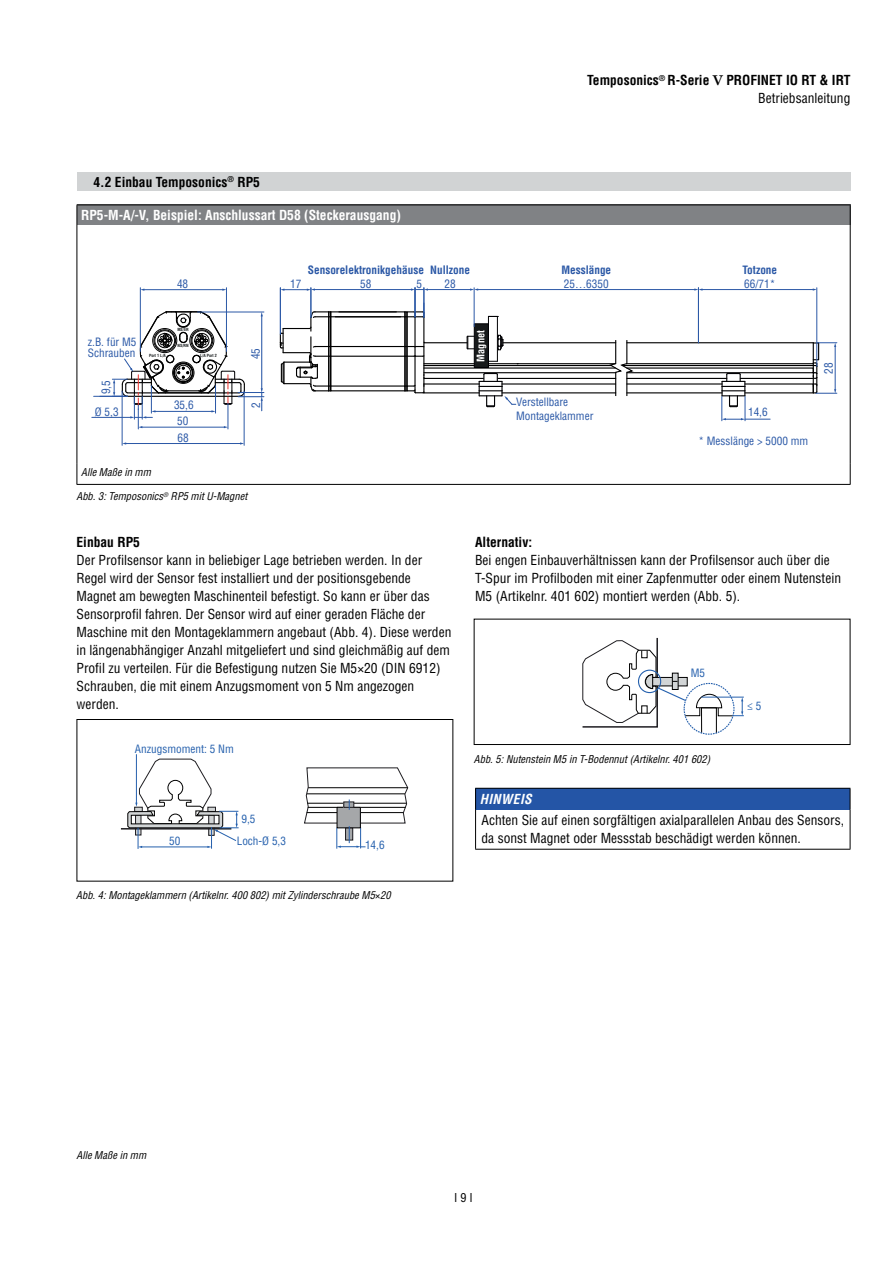
<style>
.page{position:relative;width:893px;height:1263px;background:#fff}
.page>*{position:absolute;margin:0;border:0;box-sizing:border-box;transform-origin:0 0}
.t1{font:condensed 13.5px/18px "Helvetica LT Std";color:#000}
.t2{font:700 condensed 13.5px/18px "Helvetica LT Std";color:#000;text-align:right}
.t3{font:700 condensed 13.5px "Helvetica LT Pro";color:#fff}
.t4{font:700 condensed 13.5px "Helvetica LT Pro";color:#000}
.t5{font:italic 700 condensed 13.5px "Helvetica LT Std";letter-spacing:.03em;color:#fff}
.t6{font:condensed 12px "Helvetica LT Std";color:#000}
.t7{font:condensed 11.25px/13.5px "Helvetica LT Std";color:#2957a6}
.t8{font:700 condensed 11.25px/13.5px "Helvetica LT Pro";color:#2b58a6}
.t9{font:condensed 11.25px/21.9px "Helvetica LT Std";color:#2560ad}
.t10{font:condensed 11.25px/16.6px "Helvetica LT Pro";color:#2b58a6}
.t11{font:condensed 11.25px "Helvetica LT Pro";color:#2957a6}
.t12{font:italic condensed 10.5px "Helvetica LT Std";color:#000}
.t13{font:italic condensed 10.5px "Helvetica LT Pro";color:#000}
.t14{font:700 condensed 10.2px "Helvetica LT Std";color:#fff}
.t15{font:700 condensed 4.2px "Helvetica LT Pro";color:#181c1d}
.s1{font-family:"Century Schoolbook";font-stretch:normal}
.s2{font-weight:400}
.s3{font-weight:400;color:#2957a6}
.s4{font-style:normal}
</style>
<div class="page">
<div style="left:77px;top:173px;width:773px;height:18px;background:#d1d3d4"></div>
<hr style="left:122px;top:828px;width:109px;height:1px;background:#1e1d21">
<svg style="left:304px;top:767px;width:105px;height:82px"></svg>
<hr style="left:136px;top:754px;width:1px;height:49px;background:#2560ad">
<svg style="left:127px;top:758px;width:112px;height:91px"></svg>
<div style="left:77px;top:719px;width:376px;height:162px;border:1px solid #000"></div>
<div style="left:701px;top:707px;width:16px;height:26px;border:1px solid #000"></div>
<svg style="left:582px;top:637px;width:162px;height:91px"></svg>
<div style="left:474px;top:619px;width:376px;height:126px;border:1px solid #000"></div>
<div style="left:476px;top:788px;width:374px;height:21px;background:#2455a6"></div>
<hr style="left:475px;top:809px;width:1px;height:40px;background:#000">
<hr style="left:850px;top:809px;width:1px;height:40px;background:#000">
<hr style="left:475px;top:849px;width:375px;height:1px;background:#000">
<hr style="left:475px;top:788px;width:375px;height:1px;background:#000">
<svg style="left:475px;top:789px;width:1px;height:20px"></svg>
<svg style="left:850px;top:789px;width:1px;height:20px"></svg>
<div style="left:77px;top:205px;width:773px;height:20px;background:#808285"></div>
<hr style="left:77px;top:225px;width:1px;height:238px;background:#000">
<hr style="left:850px;top:225px;width:1px;height:238px;background:#000">
<svg style="left:77px;top:463px;width:1px;height:21px"></svg>
<svg style="left:850px;top:463px;width:1px;height:21px"></svg>
<hr style="left:77px;top:484px;width:773px;height:1px;background:#000">
<hr style="left:77px;top:205px;width:773px;height:1px;background:#000">
<svg style="left:77px;top:205px;width:1px;height:20px"></svg>
<svg style="left:850px;top:205px;width:1px;height:20px"></svg>
<hr style="left:424px;top:372px;width:192px;height:1px;background:#000">
<hr style="left:424px;top:367px;width:191px;height:2px;background:#000">
<hr style="left:498px;top:378px;width:118px;height:1px;background:#000">
<hr style="left:502px;top:383px;width:114px;height:2px;background:#000">
<hr style="left:502px;top:392px;width:114px;height:1px;background:#000">
<hr style="left:424px;top:363px;width:94px;height:1px;background:#000">
<hr style="left:517px;top:363px;width:98px;height:1px;background:#000">
<hr style="left:424px;top:365px;width:187px;height:1px;background:#000">
<hr style="left:503px;top:342px;width:113px;height:1px;background:#000">
<hr style="left:92px;top:417px;width:39px;height:1px;background:#2b58a6">
<hr style="left:94px;top:396px;width:33px;height:1px;background:#2b58a6">
<hr style="left:125px;top:443px;width:116px;height:1px;background:#2b58a6">
<hr style="left:244px;top:391px;width:1px;height:54px;background:#2b58a6">
<hr style="left:122px;top:391px;width:1px;height:54px;background:#2b58a6">
<hr style="left:144px;top:289px;width:79px;height:1px;background:#2b58a6">
<hr style="left:140px;top:288px;width:1px;height:63px;background:#2b58a6">
<hr style="left:226px;top:288px;width:1px;height:63px;background:#2b58a6">
<hr style="left:702px;top:289px;width:111px;height:1px;background:#2b58a6">
<hr style="left:816px;top:288px;width:1px;height:78px;background:#2b58a6">
<hr style="left:477px;top:289px;width:218px;height:1px;background:#2b58a6">
<svg style="left:694px;top:288px;width:8px;height:3px"></svg>
<hr style="left:698px;top:288px;width:1px;height:55px;background:#2b58a6">
<svg style="left:608px;top:339px;width:229px;height:82px"></svg>
<svg style="left:279px;top:288px;width:237px;height:120px"></svg>
<svg style="left:100px;top:310px;width:164px;height:119px"></svg>
<p class="t4" style="left:94px;top:173px;width:168px">4.2 Einbau Temposonics<sup>®</sup> RP5</p>
<p class="t3" style="left:81px;top:206px;width:321px">RP5-M-A/-V, Beispiel: Anschlussart D58 (Steckerausgang)</p>
<p class="t10" style="left:177px;top:275px;width:13px">48</p>
<p class="t7" style="left:88px;top:337px;width:50px;line-height:10.5px">z.B. für M5<br>Schrauben</p>
<p class="t10" style="left:98px;top:394px;width:16px;rotate:-90deg">9,5</p>
<p class="t11" style="left:95px;top:405px;width:25px">Ø 5,3</p>
<p class="t15" style="left:149px;top:352px;width:18px">Port 1 L/A</p>
<p class="t15" style="left:177px;top:327px;width:13px">MS/ER</p>
<p class="t15" style="left:178px;top:342px;width:13px">NS/RN</p>
<p class="t15" style="left:200px;top:352px;width:18px">L/A Port 2</p>
<p class="t10" style="left:247px;top:359px;width:13px;rotate:-90deg">45</p>
<p class="t11" style="left:174px;top:398px;width:21px">35,6</p>
<p class="t10" style="left:177px;top:412px;width:13px">50<br>68</p>
<p class="t11" style="left:249px;top:408px;width:7px;rotate:-90deg">2</p>
<p class="t13" style="left:81px;top:465px;width:71px">Alle Maße in mm</p>
<p class="t12" style="left:77px;top:490px;width:172px">Abb. 3: Temposonics<sup>®</sup> RP5 mit U-Magnet</p>
<p class="t8" style="left:308px;top:263px;width:118px">Sensorelektronikgehäuse</p>
<p class="t8" style="left:430px;top:263px;width:41px">Nullzone</p>
<p class="t10" style="left:445px;top:275px;width:13px">28</p>
<p class="t10" style="left:290px;top:275px;width:13px">17</p>
<p class="t10" style="left:360px;top:275px;width:13px">58</p>
<p class="t10" style="left:416px;top:275px;width:7px">5</p>
<p class="t14" style="left:474px;top:362px;width:33px;rotate:-90deg">Magnet</p>
<p class="t2" style="left:587px;top:71px;width:265px">Temposonics<sup>®</sup> R-Serie <span class="s1">V</span> PROFINET IO RT &amp; IRT<br><span class="s2">Betriebsanleitung</span></p>
<p class="t8" style="left:561px;top:263px;width:51px">Messlänge</p>
<p class="t10" style="left:564px;top:275px;width:46px">25…6350</p>
<p class="t7" style="left:516px;top:395px;width:79px">Verstellbare<br>Montageklammer</p>
<p class="t8" style="left:742px;top:263px;width:36px">Totzone<br><span class="s2">66</span><span class="s3">/71*</span></p>
<p class="t7" style="left:748px;top:405px;width:21px">14,6</p>
<p class="t7" style="left:698px;top:434px;width:111px">* Messlänge &gt; 5000 mm</p>
<p class="t11" style="left:822px;top:374px;width:13px;rotate:-90deg">28</p>
<p class="t4" style="left:77px;top:533px;width:65px">Einbau RP5</p>
<p class="t1" style="left:77px;top:551px;width:376px">Der Profilsensor kann in beliebiger Lage betrieben werden. In der Regel wird der Sensor fest installiert und der positionsgebende Magnet am bewegten Maschinenteil befestigt. So kann er über das Sensorprofil fahren. Der Sensor wird auf einer geraden Fläche der Maschine mit den Montageklammern angebaut (Abb. 4). Diese werden in längenabhängiger Anzahl mitgeliefert und sind gleichmäßig auf dem Profil zu verteilen. Für die Befestigung nutzen Sie M5×20 (DIN 6912)<br>Schrauben, die mit einem Anzugsmoment von 5 Nm angezogen werden.</p>
<p class="t9" style="left:135px;top:737px;width:101px">Anzugsmoment: 5 Nm</p>
<p class="t9" style="left:169px;top:830px;width:13px">50</p>
<p class="t9" style="left:237px;top:808px;width:51px;text-indent:5px">9,5<br>Loch-Ø 5,3</p>
<p class="t9" style="left:365px;top:833px;width:21px">14,6</p>
<p class="t12" style="left:76px;top:888px;width:316px">Abb. 4: Montageklammern (Artikelnr. 400 802) mit Zylinderschraube M5<span class="s4">×</span>20</p>
<p class="t4" style="left:475px;top:533px;width:59px">Alternativ:</p>
<p class="t1" style="left:475px;top:551px;width:367px">Bei engen Einbauverhältnissen kann der Profilsensor auch über die<br>T-Spur im Profilboden mit einer Zapfenmutter oder einem Nutenstein<br>M5 (Artikelnr. 401 602) montiert werden (Abb. 5).</p>
<p class="t9" style="left:691px;top:662px;width:16px">M5</p>
<p class="t12" style="left:474px;top:752px;width:238px">Abb. 5: Nutenstein M5 in T-Bodennut (Artikelnr. 401 602)</p>
<p class="t9" style="left:747px;top:695px;width:16px">≤ 5</p>
<p class="t5" style="left:480px;top:790px;width:53px">HINWEIS</p>
<p class="t1" style="left:482px;top:811px;width:364px">Achten Sie auf einen sorgfältigen axialparallelen Anbau des Sensors, da sonst Magnet oder Messstab beschädigt werden können.</p>
<p class="t12" style="left:77px;top:1148px;width:71px">Alle Maße in mm</p>
<p class="t6" style="left:454px;top:1190px;width:20px">I 9 I</p>
</div>
